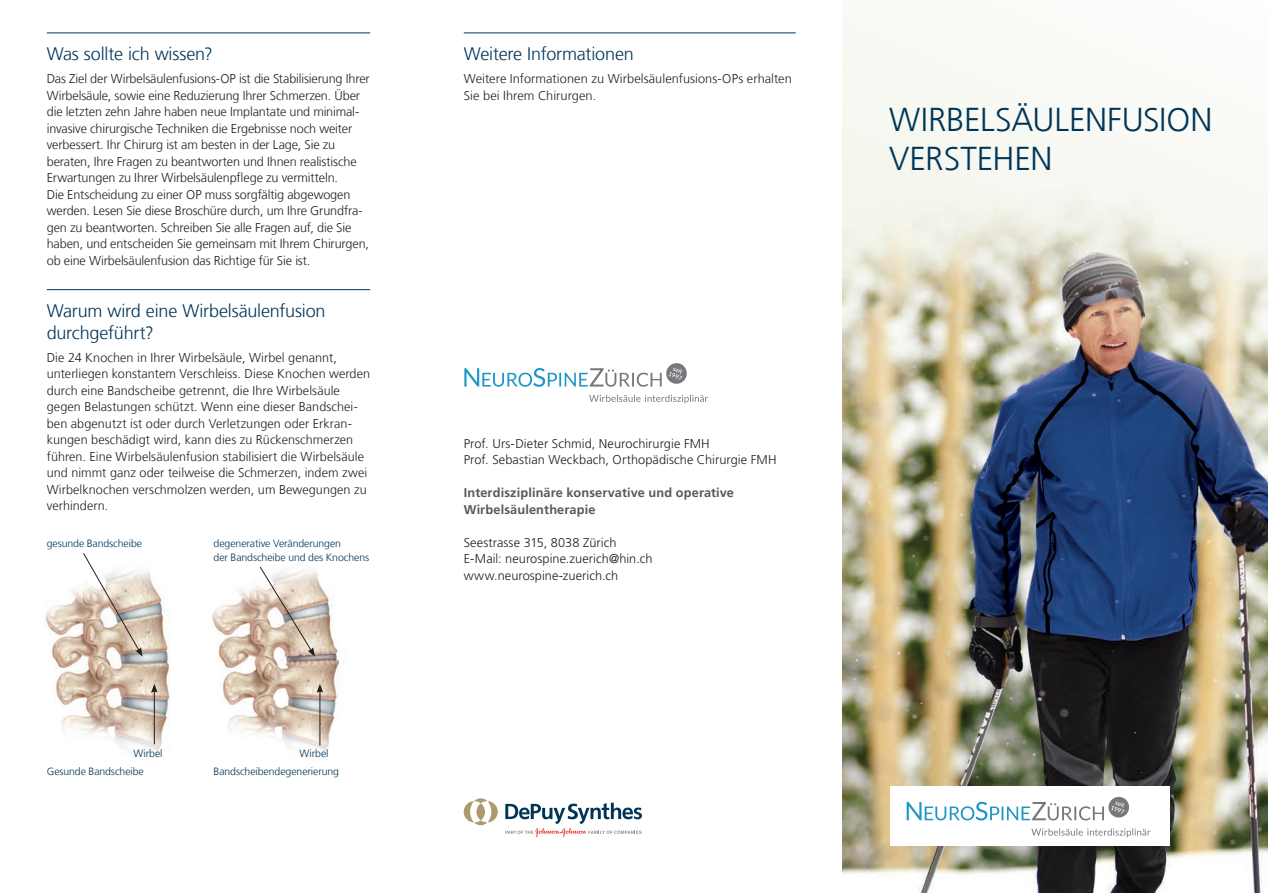
<style>
.page{position:relative;width:1268px;height:893px;background:#fff}
.page>*{position:absolute;margin:0;border:0;box-sizing:border-box;transform-origin:0 0}
.Titel_VS_DE{font:300 33px/39px "Frutiger LT Com";letter-spacing:-.005em;color:#003558}
.Überschrift_mit_Lini{font:300 18px/21.8px "Frutiger LT Com";letter-spacing:-.01em;color:#003558}
.Grundtext_DE{font:300 12.75px/16.5px "Frutiger LT Com";color:#231f20}
.Legende_FR{font:300 12.75px "Frutiger LT Std";letter-spacing:.005em;color:#231f20}
.Legende_FR-2{font:700 12.75px/16.5px "Frutiger LT Std";letter-spacing:.01em;color:#57585a}
.Legende_DE{font:300 10.5px/13.5px "Frutiger LT Com";letter-spacing:-.005em;color:#003558}
</style>
<div class="page">
<img style="left:842px;top:18px;width:425px;height:875px">
<svg style="left:463px;top:798px;width:34px;height:28px"></svg>
<svg style="left:505px;top:803px;width:137px;height:34px"></svg>
<div style="left:889px;top:787px;width:280px;height:59px;background:#fff"></div>
<svg style="left:1031px;top:828px;width:119px;height:9px"></svg>
<svg style="left:906px;top:796px;width:223px;height:24px"></svg>
<svg style="left:589px;top:395px;width:119px;height:8px"></svg>
<svg style="left:464px;top:363px;width:223px;height:24px"></svg>
<hr style="left:47px;top:33px;width:323px;height:1px;background:#003558">
<hr style="left:47px;top:289px;width:323px;height:1px;background:#003558">
<hr style="left:463px;top:33px;width:332px;height:1px;background:#003558">
<img style="left:45px;top:570px;width:125px;height:183px">
<svg style="left:83px;top:553px;width:59px;height:104px"></svg>
<hr style="left:154px;top:690px;width:1px;height:54px;background:#231f20">
<svg style="left:151px;top:684px;width:7px;height:9px"></svg>
<img style="left:212px;top:570px;width:128px;height:184px">
<svg style="left:259px;top:566px;width:56px;height:91px"></svg>
<hr style="left:319px;top:690px;width:1px;height:56px;background:#231f20">
<svg style="left:316px;top:684px;width:7px;height:9px"></svg>
<p class="Überschrift_mit_Lini" style="left:47px;top:43px;width:167px">Was sollte ich wissen?</p>
<p class="Grundtext_DE" style="left:47px;top:71px;width:324px">Das Ziel der Wirbelsäulenfusions-OP ist die Stabilisierung Ihrer Wirbelsäule, sowie eine Reduzierung Ihrer Schmerzen. Über die letzten zehn Jahre haben neue Implantate und minimal&shy;invasive chirurgische Techniken die Ergebnisse noch weiter verbessert. Ihr Chirurg ist am besten in der Lage, Sie zu beraten, Ihre Fragen zu beantworten und Ihnen realistische Erwartungen zu Ihrer Wirbelsäulenpflege zu vermitteln.<br>Die Entscheidung zu einer OP muss sorgfältig abgewogen werden. Lesen Sie diese Broschüre durch, um Ihre Grundfra&shy;gen zu beantworten. Schreiben Sie alle Fragen auf, die Sie haben, und entscheiden Sie gemeinsam mit Ihrem Chirurgen, ob eine Wirbelsäulenfusion das Richtige für Sie ist.</p>
<p class="Überschrift_mit_Lini" style="left:47px;top:300px;width:280px">Warum wird eine Wirbelsäulenfusion durchgeführt?</p>
<p class="Grundtext_DE" style="left:47px;top:349px;width:325px">Die 24 Knochen in Ihrer Wirbelsäule, Wirbel genannt, unterliegen konstantem Verschleiss. Diese Knochen werden durch eine Bandscheibe getrennt, die Ihre Wirbelsäule gegen Belastungen schützt. Wenn eine dieser Bandschei&shy;ben abgenutzt ist oder durch Verletzungen oder Erkran&shy;kungen beschädigt wird, kann dies zu Rückenschmerzen führen. Eine Wirbelsäulenfusion stabilisiert die Wirbelsäule und nimmt ganz oder teilweise die Schmerzen, indem zwei Wirbelknochen verschmolzen werden, um Bewegungen zu verhindern.</p>
<p class="Legende_DE" style="left:47px;top:537px;width:97px">gesunde Bandscheibe</p>
<p class="Legende_DE" style="left:213px;top:537px;width:157px">degenerative Veränderungen<br>der Bandscheibe und des Knochens</p>
<p class="Legende_DE" style="left:134px;top:747px;width:30px">Wirbel</p>
<p class="Legende_DE" style="left:47px;top:764px;width:98px">Gesunde Bandscheibe</p>
<p class="Legende_DE" style="left:299px;top:747px;width:30px">Wirbel</p>
<p class="Legende_DE" style="left:213px;top:764px;width:127px">Bandscheibendegenerierung</p>
<p class="Überschrift_mit_Lini" style="left:463px;top:43px;width:171px">Weitere Informationen</p>
<p class="Grundtext_DE" style="left:463px;top:71px;width:329px">Weitere Informationen zu Wirbelsäulenfusions-OPs erhalten<br>Sie bei Ihrem Chirurgen.</p>
<p class="Legende_FR" style="left:463px;top:436px;width:247px">Prof. Urs-Dieter Schmid, Neurochirurgie FMH</p>
<p class="Legende_FR" style="left:463px;top:453px;width:314px">Prof. Sebastian Weckbach, Orthopädische Chirurgie FMH</p>
<p class="Legende_FR-2" style="left:463px;top:485px;width:272px">Interdisziplinäre konservative und operative<br>Wirbelsäulentherapie</p>
<p class="Legende_FR" style="left:463px;top:535px;width:154px">Seestrasse 315, 8038 Zürich</p>
<p class="Legende_FR" style="left:463px;top:552px;width:190px">E-Mail: neurospine.zuerich@hin.ch</p>
<p class="Legende_FR" style="left:463px;top:568px;width:156px">www.neurospine-zuerich.ch</p>
<p class="Titel_VS_DE" style="left:889px;top:100px;width:324px">WIRBELSÄULENFUSION<br>VERSTEHEN</p>
</div>
